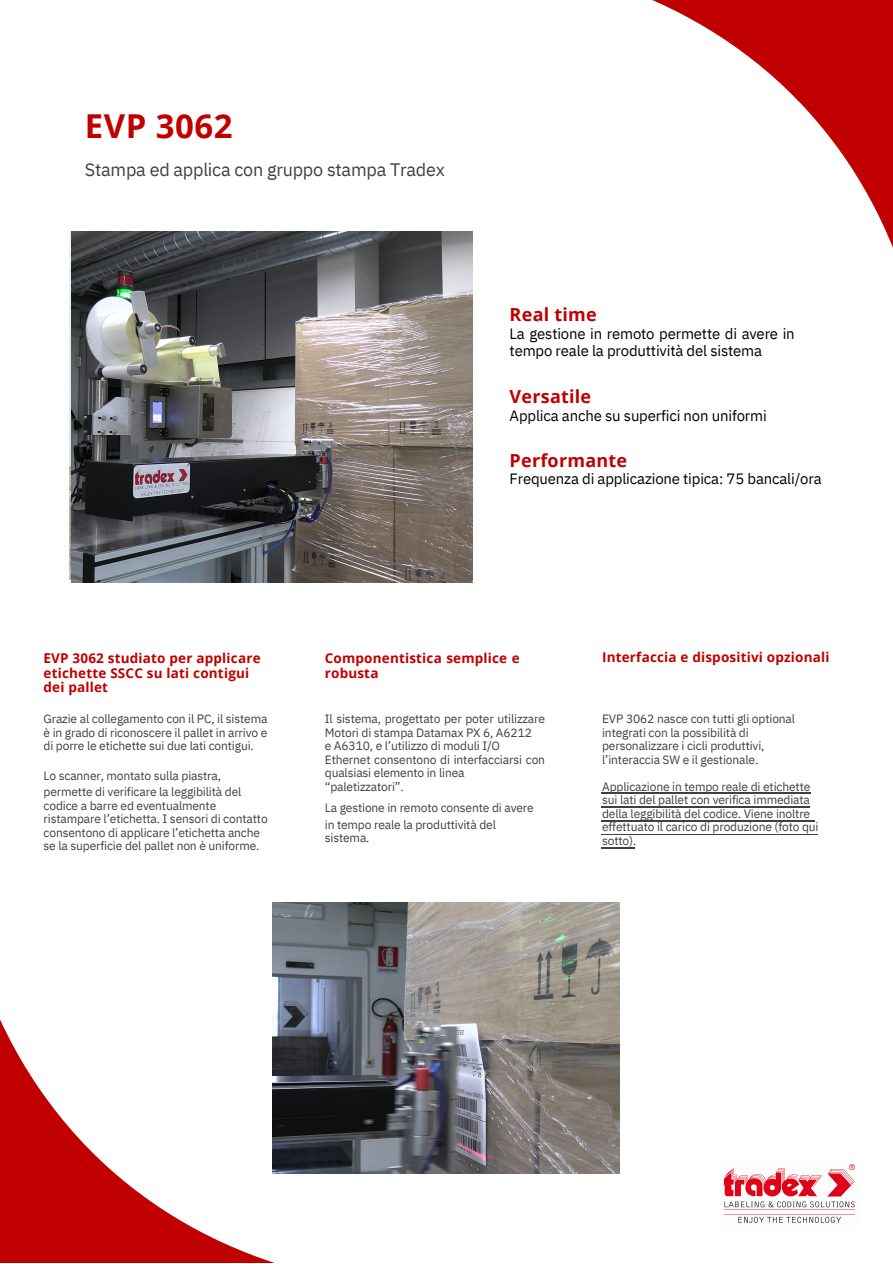
<style>
.page{position:relative;width:893px;height:1264px;background:#fff}
.page>*{position:absolute;margin:0;border:0;box-sizing:border-box;transform-origin:0 0}
.t1{font:700 32.85px "Open Sans";letter-spacing:.015em;color:#c00000}
.t2{font:18px "IBM Plex Sans";letter-spacing:-.015em;color:#404040}
.t3{font:700 18px "Open Sans";letter-spacing:.015em;color:#c00000}
.t4{font:15px/16.8px "IBM Plex Sans";letter-spacing:-.01em;color:#000}
.t5{font:700 13.5px/14.5px "Open Sans";letter-spacing:.015em;color:#c00000}
.t6{font:12px/13.5px "IBM Plex Sans";letter-spacing:-.015em;color:#404040}
</style>
<div class="page">
<svg style="left:0;top:1019px;width:553px;height:243px"></svg>
<svg style="left:472px;top:0;width:420px;height:551px"></svg>
<img style="left:723px;top:1164px;width:133px;height:59px">
<svg style="left:601px;top:792px;width:217px;height:57px"></svg>
<hr style="left:601px;top:792px;width:209px;height:1px;background:#404040">
<hr style="left:601px;top:806px;width:208px;height:1px;background:#404040">
<hr style="left:601px;top:820px;width:213px;height:1px;background:#404040">
<hr style="left:601px;top:834px;width:216px;height:1px;background:#404040">
<hr style="left:601px;top:847px;width:33px;height:1px;background:#404040">
<img style="left:71px;top:231px;width:401px;height:351px">
<img style="left:272px;top:902px;width:348px;height:271px">
<p class="t1" style="left:85px;top:103px;width:149px">EVP 3062</p>
<p class="t2" style="left:85px;top:157px;width:361px">Stampa ed applica con gruppo stampa Tradex</p>
<p class="t3" style="left:509px;top:301px;width:89px">Real time</p>
<p class="t4" style="left:509px;top:325px;width:286px">La gestione in remoto permette di avere in tempo reale la produttività del sistema</p>
<p class="t3" style="left:509px;top:383px;width:83px">Versatile</p>
<p class="t4" style="left:509px;top:406px;width:258px">Applica anche su superfici non uniformi</p>
<p class="t3" style="left:509px;top:447px;width:119px">Performante</p>
<p class="t4" style="left:509px;top:470px;width:313px">Frequenza di applicazione tipica: 75 bancali/ora</p>
<p class="t5" style="left:44px;top:650px;width:218px">EVP 3062 studiato per applicare etichette SSCC su lati contigui dei pallet</p>
<p class="t5" style="left:325px;top:650px;width:196px">Componentistica semplice e robusta</p>
<p class="t5" style="left:602px;top:650px;width:229px">Interfaccia e dispositivi opzionali</p>
<p class="t6" style="left:44px;top:712px;width:225px;text-align:justify">Grazie al collegamento con il PC, il sistema è in grado di riconoscere il pallet in arrivo e di porre le etichette sui due lati contigui.</p>
<p class="t6" style="left:44px;top:768px;width:179px">Lo scanner, montato sulla piastra,</p>
<p class="t6" style="left:44px;top:785px;width:199px">permette di verificare la leggibilità del</p>
<p class="t6" style="left:44px;top:798px;width:174px">codice a barre ed eventualmente</p>
<p class="t6" style="left:44px;top:812px;width:226px">ristampare l’etichetta. I sensori di contatto</p>
<p class="t6" style="left:44px;top:825px;width:218px">consentono di applicare l’etichetta anche</p>
<p class="t6" style="left:44px;top:839px;width:217px">se la superficie del pallet non è uniforme.</p>
<p class="t6" style="left:325px;top:712px;width:222px">Il sistema, progettato per poter utilizzare<br>Motori di stampa Datamax PX 6, A6212</p>
<p class="t6" style="left:325px;top:739px;width:177px">e A6310, e l’utilizzo di moduli I/O</p>
<p class="t6" style="left:325px;top:752px;width:222px">Ethernet consentono di interfacciarsi con qualsiasi elemento in linea</p>
<p class="t6" style="left:325px;top:779px;width:80px">“paletizzatori”.</p>
<p class="t6" style="left:325px;top:800px;width:210px">La gestione in remoto consente di avere</p>
<p class="t6" style="left:325px;top:817px;width:173px">in tempo reale la produttività del</p>
<p class="t6" style="left:325px;top:831px;width:46px">sistema.</p>
<p class="t6" style="left:602px;top:712px;width:194px">EVP 3062 nasce con tutti gli optional integrati con la possibilità di</p>
<p class="t6" style="left:602px;top:739px;width:164px">personalizzare i cicli produttivi,</p>
<p class="t6" style="left:602px;top:752px;width:158px">l’interaccia SW e il gestionale.</p>
<p class="t6" style="left:602px;top:779px;width:218px">Applicazione in tempo reale di etichette sui lati del pallet con verifica immediata della leggibilità del codice. Viene inoltre effettuato il carico di produzione (foto qui sotto).</p>
</div>
